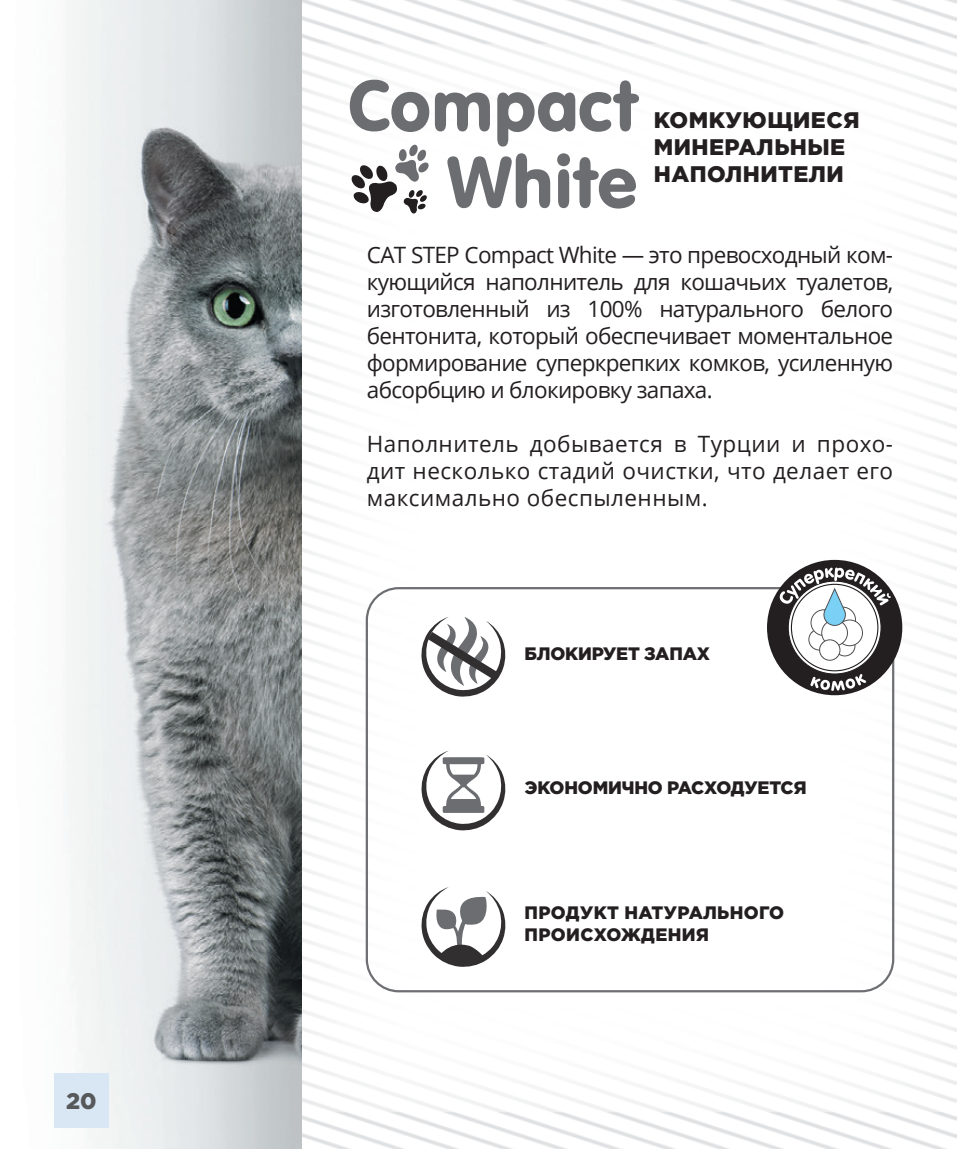
<style>
.page{position:relative;width:957px;height:1149px;background:#fff}
.page>*{position:absolute;margin:0;border:0;box-sizing:border-box;transform-origin:0 0}
.Основной_текст{font:22.5px/27px "Open Sans";letter-spacing:-.005em;color:#231f20;text-align:justify}
.Основной_текст-2{font:900 22.5px "Gotham Pro";letter-spacing:.02em;color:#231f20}
.Основной_текст-3{font:900 22.5px "Gotham Pro";color:#57585a}
.Основной_текст-4{font:900 18px "Gotham Pro";letter-spacing:-.01em;color:#231f20}
.Основной_текст-5{font:900 18px/21.6px "Gotham Pro";letter-spacing:.02em;color:#231f20}
</style>
<div class="page">
<img style="left:54px;top:0;width:248px;height:1148px">
<img style="left:302px;top:0;width:655px;height:1148px">
<div style="left:54px;top:1073px;width:54px;height:54px;background:#d9e7f5"></div>
<div style="left:366px;top:587px;width:528px;height:405px;border:2px solid #6d6f72;border-radius:32px"></div>
<svg style="left:350px;top:80px;width:79px;height:52px"></svg>
<svg style="left:435px;top:92px;width:55px;height:39px"></svg>
<svg style="left:497px;top:80px;width:142px;height:66px"></svg>
<svg style="left:447px;top:153px;width:103px;height:55px"></svg>
<svg style="left:557px;top:153px;width:79px;height:55px"></svg>
<svg style="left:351px;top:144px;width:78px;height:69px"></svg>
<svg style="left:420px;top:616px;width:86px;height:81px"></svg>
<svg style="left:421px;top:886px;width:85px;height:81px"></svg>
<svg style="left:421px;top:750px;width:85px;height:80px"></svg>
<div style="left:767px;top:559px;width:135px;height:136px;background:#231f20;border-radius:50%"></div>
<svg style="left:779px;top:567px;width:112px;height:123px"></svg>
<p class="Основной_текст-3" style="left:66px;top:1087px;width:32px">20</p>
<p class="Основной_текст-2" style="left:654px;top:107px;width:207px">КОМКУЮЩИЕСЯ</p>
<p class="Основной_текст-2" style="left:654px;top:134px;width:193px">МИНЕРАЛЬНЫЕ</p>
<p class="Основной_текст-2" style="left:654px;top:161px;width:191px">НАПОЛНИТЕЛИ</p>
<p class="Основной_текст" style="left:367px;top:240px;width:528px">CAT STEP Compact White — это превосходный ком&shy;кующийся наполнитель для кошачьих туалетов, изготовленный из 100% натурального белого бентонита, который обеспечивает моментальное формирование суперкрепких комков, усиленную абсорбцию и блокировку запаха.</p>
<p class="Основной_текст" style="left:367px;top:429px;width:528px">Наполнитель добывается в Турции и прохо&shy;дит несколько стадий очистки, что делает его максимально обеспыленным.</p>
<p class="Основной_текст-4" style="left:524px;top:643px;width:187px">БЛОКИРУЕТ ЗАПАХ</p>
<p class="Основной_текст-4" style="left:524px;top:777px;width:284px">ЭКОНОМИЧНО РАСХОДУЕТСЯ</p>
<p class="Основной_текст-5" style="left:524px;top:901px;width:261px">ПРОДУКТ НАТУРАЛЬНОГО<br>ПРОИСХОЖДЕНИЯ</p>
</div>
